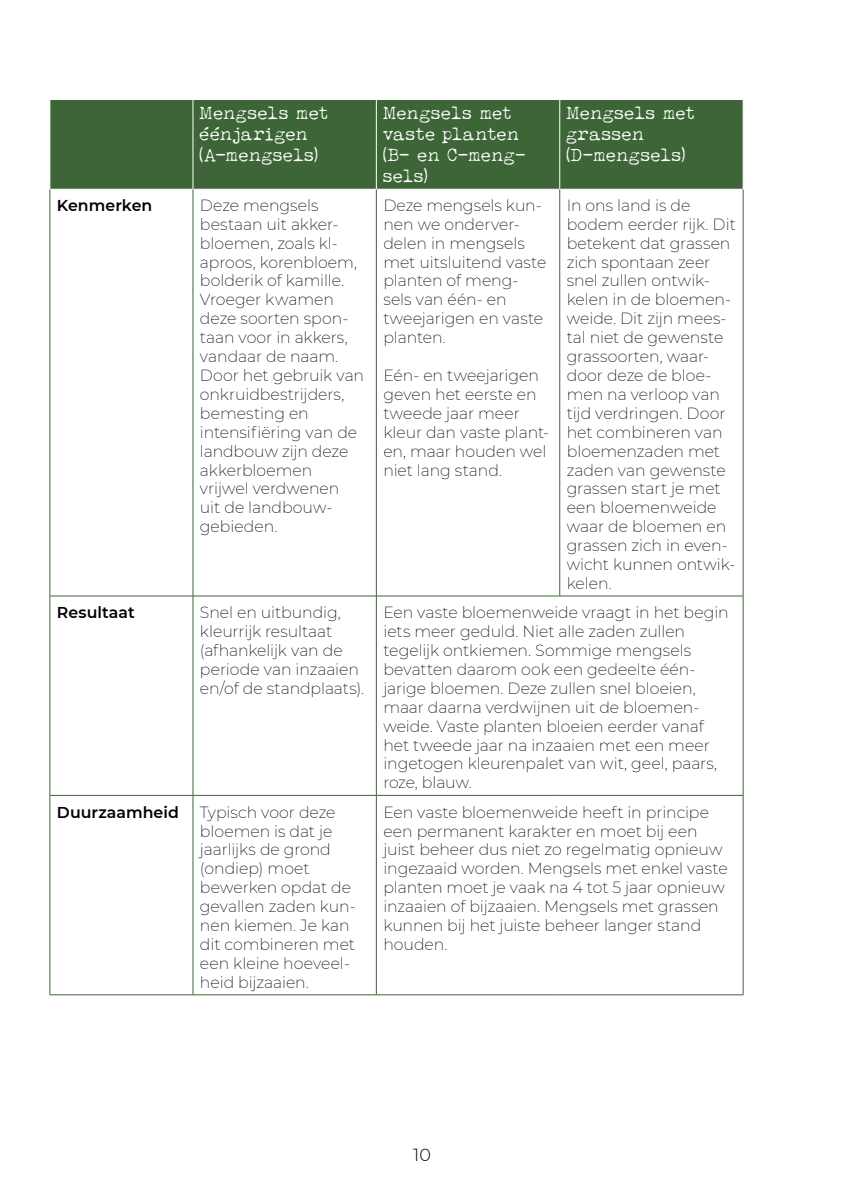
<style>
.page{position:relative;width:844px;height:1191px;background:#fff}
.page>*{position:absolute;margin:0;border:0;box-sizing:border-box;transform-origin:0 0}
.t1{font:17.5px/21px "LUCKYTYPEWRITER";letter-spacing:-.01em;color:#fff}
.t2{font:300 17.5px "Montserrat";color:#000}
.t3{font:200 15.75px/18.9px "Montserrat";letter-spacing:-.005em;color:#000}
.t4{font:600 15.75px "Montserrat";letter-spacing:.005em;color:#000}
</style>
<div class="page">
<div style="left:51px;top:100px;width:691px;height:89px;background:#3e6538"></div>
<hr style="left:193px;top:100px;width:1px;height:89px;background:#fff">
<hr style="left:376px;top:100px;width:1px;height:89px;background:#fff">
<hr style="left:559px;top:100px;width:1px;height:89px;background:#fff">
<hr style="left:50px;top:189px;width:1px;height:407px;background:#3e6538">
<hr style="left:193px;top:189px;width:1px;height:407px;background:#3e6538">
<hr style="left:376px;top:189px;width:1px;height:407px;background:#3e6538">
<hr style="left:559px;top:189px;width:1px;height:407px;background:#3e6538">
<hr style="left:742px;top:189px;width:1px;height:407px;background:#3e6538">
<hr style="left:50px;top:595px;width:143px;height:1px;background:#3e6538">
<hr style="left:50px;top:596px;width:1px;height:199px;background:#3e6538">
<hr style="left:193px;top:595px;width:183px;height:1px;background:#3e6538">
<hr style="left:193px;top:596px;width:1px;height:199px;background:#3e6538">
<hr style="left:376px;top:595px;width:183px;height:1px;background:#3e6538">
<hr style="left:376px;top:596px;width:1px;height:199px;background:#3e6538">
<hr style="left:559px;top:595px;width:184px;height:1px;background:#3e6538">
<hr style="left:742px;top:596px;width:1px;height:199px;background:#3e6538">
<hr style="left:50px;top:795px;width:143px;height:1px;background:#3e6538">
<hr style="left:50px;top:795px;width:1px;height:199px;background:#3e6538">
<hr style="left:193px;top:795px;width:183px;height:1px;background:#3e6538">
<hr style="left:193px;top:795px;width:1px;height:199px;background:#3e6538">
<hr style="left:376px;top:795px;width:183px;height:1px;background:#3e6538">
<hr style="left:376px;top:795px;width:1px;height:199px;background:#3e6538">
<hr style="left:559px;top:795px;width:184px;height:1px;background:#3e6538">
<hr style="left:742px;top:795px;width:1px;height:199px;background:#3e6538">
<hr style="left:50px;top:994px;width:143px;height:1px;background:#3e6538">
<hr style="left:193px;top:994px;width:183px;height:1px;background:#3e6538">
<hr style="left:376px;top:994px;width:183px;height:1px;background:#3e6538">
<hr style="left:559px;top:994px;width:184px;height:1px;background:#3e6538">
<p class="t1" style="left:200px;top:103px;width:130px">Mengsels met éénjarigen (A-mengsels)</p>
<p class="t1" style="left:383px;top:103px;width:145px">Mengsels met vaste planten (B- en C-meng&shy;sels)</p>
<p class="t1" style="left:566px;top:103px;width:130px">Mengsels met grassen (D-mengsels)</p>
<p class="t4" style="left:57px;top:194px;width:97px">Kenmerken</p>
<p class="t3" style="left:200px;top:195px;width:166px">Deze mengsels bestaan uit akker&shy;bloemen, zoals kl&shy;aproos, korenbloem, bolderik of kamille.<br>Vroeger kwamen deze soorten spon&shy;taan voor in akkers, vandaar de naam.<br>Door het gebruik van onkruidbestrijders, bemesting en intensifiëring van de landbouw zijn deze akkerbloemen vrijwel verdwenen<br>uit de landbouw&shy;gebieden.</p>
<p class="t3" style="left:383px;top:195px;width:164px">Deze mengsels kun&shy;nen we onderver&shy;delen in mengsels met uitsluitend vaste planten of meng&shy;sels van één- en tweejarigen en vaste planten.</p>
<p class="t3" style="left:383px;top:365px;width:167px">Eén- en tweejarigen geven het eerste en tweede jaar meer kleur dan vaste plant&shy;en, maar houden wel niet lang stand.</p>
<p class="t3" style="left:566px;top:195px;width:170px">In ons land is de bodem eerder rijk. Dit betekent dat grassen zich spontaan zeer snel zullen ontwik&shy;kelen in de bloemen&shy;weide. Dit zijn mees&shy;tal niet de gewenste grassoorten, waar&shy;door deze de bloe&shy;men na verloop van tijd verdringen. Door het combineren van bloemenzaden met zaden van gewenste grassen start je met een bloemenweide waar de bloemen en grassen zich in even&shy;wicht kunnen ontwik&shy;kelen.</p>
<p class="t4" style="left:57px;top:601px;width:79px">Resultaat</p>
<p class="t3" style="left:200px;top:603px;width:165px">Snel en uitbundig, kleurrijk resultaat (afhankelijk van de periode van inzaaien en/of de standplaats).</p>
<p class="t3" style="left:383px;top:603px;width:347px">Een vaste bloemenweide vraagt in het begin iets meer geduld. Niet alle zaden zullen tegelijk ontkiemen. Sommige mengsels bevatten daarom ook een gedeelte één&shy;jarige bloemen. Deze zullen snel bloeien, maar daarna verdwijnen uit de bloemen&shy;weide. Vaste planten bloeien eerder vanaf het tweede jaar na inzaaien met een meer ingetogen kleurenpalet van wit, geel, paars, roze, blauw.</p>
<p class="t4" style="left:57px;top:801px;width:124px">Duurzaamheid</p>
<p class="t3" style="left:200px;top:802px;width:157px">Typisch voor deze bloemen is dat je jaarlijks de grond (ondiep) moet bewerken opdat de gevallen zaden kun&shy;nen kiemen. Je kan dit combineren met een kleine hoeveel&shy;heid bijzaaien.</p>
<p class="t3" style="left:383px;top:802px;width:346px">Een vaste bloemenweide heeft in principe een permanent karakter en moet bij een juist beheer dus niet zo regelmatig opnieuw ingezaaid worden. Mengsels met enkel vaste planten moet je vaak na 4 tot 5 jaar opnieuw inzaaien of bijzaaien. Mengsels met grassen kunnen bij het juiste beheer langer stand houden.</p>
<p class="t2" style="left:413px;top:1142px;width:19px">10</p>
</div>
